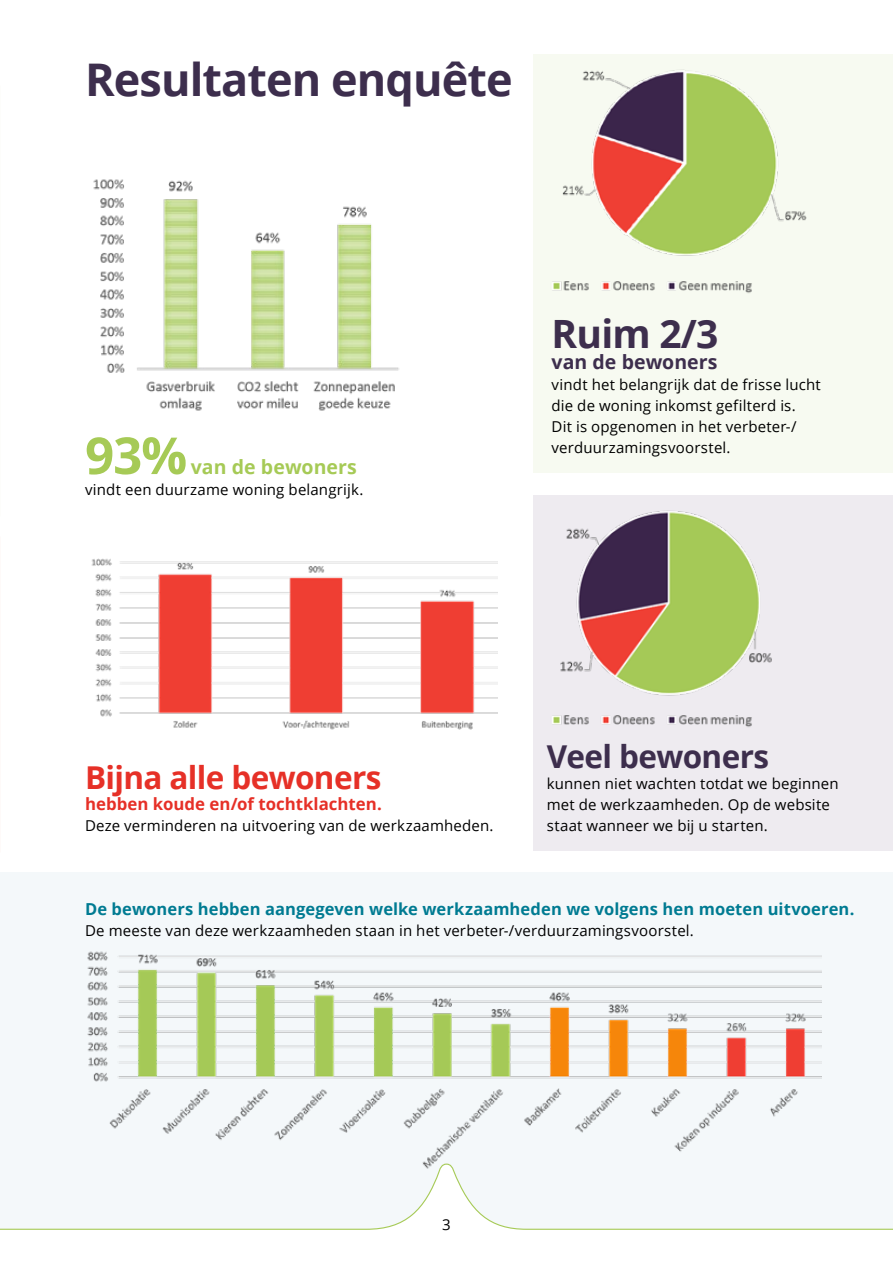
<style>
.page{position:relative;width:893px;height:1263px;background:#fff}
.page>*{position:absolute;margin:0;border:0;box-sizing:border-box;transform-origin:0 0}
.t1{font:700 51px "Open Sans";color:#a6ca56}
.t2{font:700 45px "Open Sans";letter-spacing:-.02em;color:#3d2e4d}
.t3{font:700 39px "Open Sans";color:#3d2e4d}
.t4{font:700 31.5px "Open Sans";letter-spacing:-.02em;color:#e63027}
.t5{font:700 31.5px "Open Sans";letter-spacing:-.02em;color:#3d2e4d}
.t6{font:700 19.5px "Open Sans";color:#a6ca56}
.t7{font:700 19.5px "Open Sans";color:#3d2e4d}
.t8{font:700 16.8px "Open Sans";color:#e63027}
.t9{font:700 16.5px "Open Sans";letter-spacing:.005em;color:#007b92}
.t10{font:15px/21px "Open Sans";letter-spacing:.01em;color:#000}
</style>
<div class="page">
<div style="left:0;top:873px;width:893px;height:390px;background:#f4f8fa"></div>
<div style="left:534px;top:54px;width:359px;height:418px;background:#f7faf1"></div>
<div style="left:534px;top:495px;width:359px;height:355px;background:#eeebf0"></div>
<svg style="left:0;top:1174px;width:893px;height:89px"></svg>
<img style="left:93px;top:179px;width:306px;height:232px">
<img style="left:91px;top:558px;width:407px;height:172px">
<img style="left:552px;top:715px;width:200px;height:12px">
<img style="left:552px;top:281px;width:200px;height:12px">
<img style="left:87px;top:951px;width:735px;height:223px">
<img style="left:560px;top:510px;width:212px;height:186px">
<img style="left:562px;top:69px;width:245px;height:187px">
<h2 class="t2" style="left:85px;top:48px;width:429px">Resultaten enquête</h2>
<h1 class="t1" style="left:85px;top:419px;width:104px">93%</h1>
<h3 class="t6" style="left:191px;top:453px;width:168px">van de bewoners</h3>
<p class="t10" style="left:85px;top:479px;width:280px">vindt een duurzame woning belangrijk.</p>
<h3 class="t3" style="left:552px;top:306px;width:168px">Ruim 2/3</h3>
<h3 class="t7" style="left:552px;top:348px;width:168px">van de bewoners</h3>
<p class="t10" style="left:552px;top:374px;width:271px">vindt het belangrijk dat de frisse lucht die de woning inkomst gefilterd is.<br>Dit is opgenomen in het verbeter-/ verduurzamingsvoorstel.</p>
<h3 class="t4" style="left:85px;top:755px;width:298px">Bijna alle bewoners</h3>
<p class="t8" style="left:85px;top:792px;width:298px">hebben koude en/of tochtklachten.</p>
<p class="t10" style="left:85px;top:815px;width:410px">Deze verminderen na uitvoering van de werkzaamheden.</p>
<h3 class="t5" style="left:547px;top:734px;width:224px">Veel bewoners</h3>
<p class="t10" style="left:547px;top:773px;width:293px">kunnen niet wachten totdat we beginnen met de werkzaamheden. Op de website staat wanneer we bij u starten.</p>
<p class="t9" style="left:85px;top:897px;width:771px">De bewoners hebben aangegeven welke werkzaamheden we volgens hen moeten uitvoeren.</p>
<p class="t10" style="left:85px;top:920px;width:610px">De meeste van deze werkzaamheden staan in het verbeter-/verduurzamingsvoorstel.</p>
<p class="t10" style="left:442px;top:1214px;width:10px">3</p>
</div>
